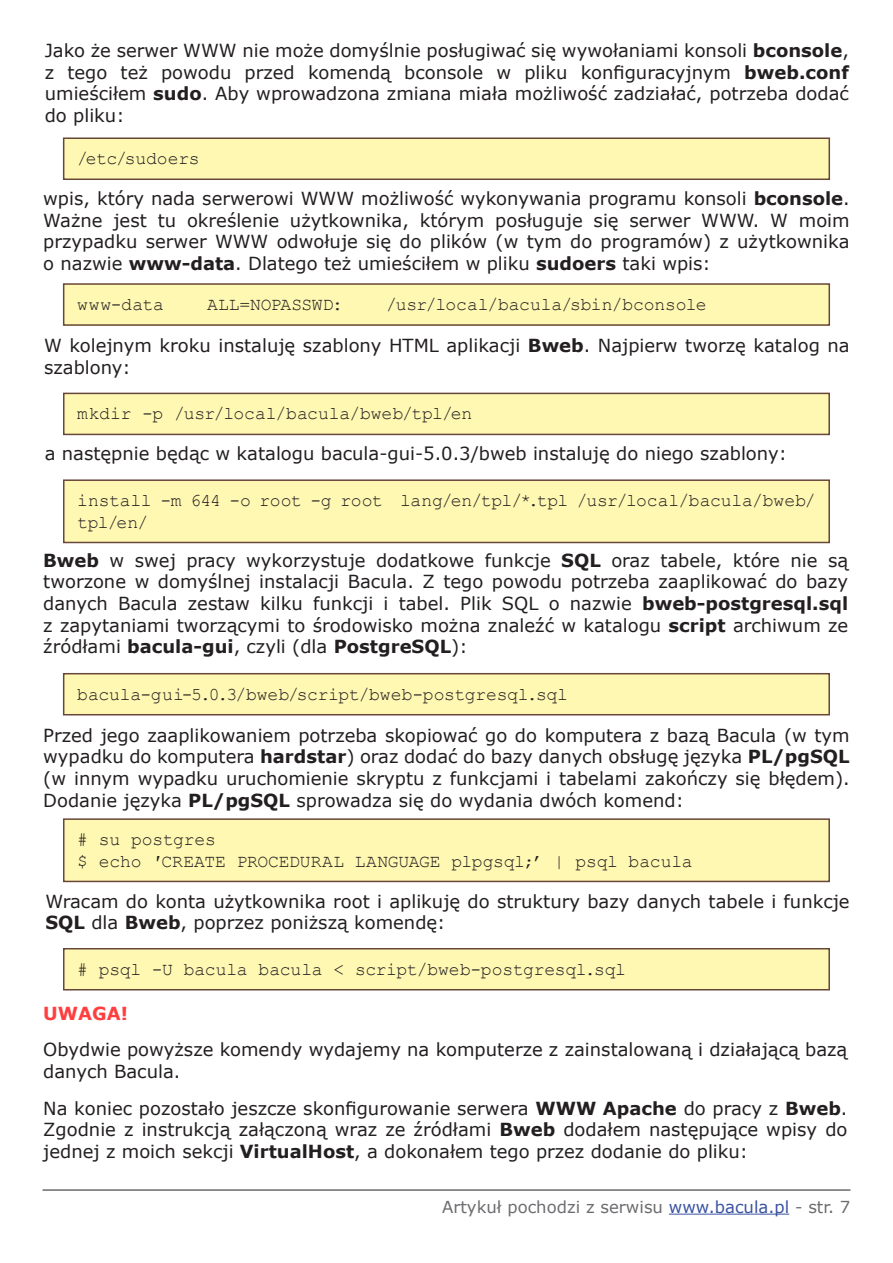
<style>
.page{position:relative;width:893px;height:1263px;background:#fff}
.page>*{position:absolute;margin:0;border:0;box-sizing:border-box;transform-origin:0 0}
.Normalny__Web{font:18px/21.6px "Verdana";color:#231f20;text-align:justify}
.w_ramce{font:18px/21.6px "Courier New";letter-spacing:-.01em;color:#231f20}
.uwaga{font:700 18px "Verdana";color:#ff3f3f}
.t1{font:16.5px "Verdana";color:#6c6d70}
.s1{font-weight:700}
.s2{color:#3a53a3}
</style>
<div class="page">
<hr style="left:43px;top:1190px;width:807px;height:1px;background:#231f20">
<hr style="left:669px;top:1213px;width:120px;height:1px;background:#3a53a3">
<div style="left:64px;top:138px;width:765px;height:41px;background:#fff8b2"></div>
<div style="left:63px;top:137px;width:767px;height:43px;border:2px solid #684639"></div>
<div style="left:64px;top:284px;width:765px;height:41px;background:#fff8b2"></div>
<div style="left:63px;top:283px;width:767px;height:43px;border:2px solid #684639"></div>
<div style="left:64px;top:393px;width:765px;height:41px;background:#fff8b2"></div>
<div style="left:63px;top:393px;width:767px;height:42px;border:2px solid #684639"></div>
<div style="left:64px;top:480px;width:765px;height:62px;background:#fff8b2"></div>
<div style="left:63px;top:479px;width:767px;height:64px;border:2px solid #684639"></div>
<div style="left:64px;top:674px;width:765px;height:41px;background:#fff8b2"></div>
<div style="left:63px;top:673px;width:767px;height:42px;border:2px solid #684639"></div>
<div style="left:64px;top:819px;width:765px;height:62px;background:#fff8b2"></div>
<div style="left:63px;top:818px;width:767px;height:64px;border:2px solid #684639"></div>
<div style="left:64px;top:949px;width:765px;height:41px;background:#fff8b2"></div>
<div style="left:63px;top:948px;width:767px;height:42px;border:2px solid #684639"></div>
<p class="Normalny__Web" style="left:45px;top:39px;width:806px">Jako że serwer WWW nie może domyślnie posługiwać się wywołaniami konsoli <span class="s1">bconsole</span>, z tego też powodu przed komendą bconsole w pliku konfiguracyjnym <span class="s1">bweb.conf </span>umieściłem <span class="s1">sudo</span>. Aby wprowadzona zmiana miała możliwość zadziałać, potrzeba dodać do pliku:</p>
<p class="w_ramce" style="left:77px;top:147px;width:124px">/etc/sudoers</p>
<p class="Normalny__Web" style="left:43px;top:187px;width:808px">wpis, który nada serwerowi WWW możliwość wykonywania programu konsoli <span class="s1">bconsole</span>.<br>Ważne jest tu określenie użytkownika, którym posługuje się serwer WWW. W moim przypadku serwer WWW odwołuje się do plików (w tym do programów) z użytkownika o nazwie <span class="s1">www-data</span>. Dlatego też umieściłem w pliku <span class="s1">sudoers</span> taki wpis:</p>
<p class="w_ramce" style="left:77px;top:293px;width:88px">www-data</p>
<p class="w_ramce" style="left:207px;top:293px;width:137px">ALL=NOPASSWD:</p>
<p class="w_ramce" style="left:386px;top:293px;width:322px">/usr/local/bacula/sbin/bconsole</p>
<p class="Normalny__Web" style="left:44px;top:334px;width:807px">W kolejnym kroku instaluję szablony HTML aplikacji <span class="s1">Bweb</span>. Najpierw tworzę katalog na szablony:</p>
<p class="w_ramce" style="left:77px;top:402px;width:397px">mkdir -p /usr/local/bacula/bweb/tpl/en</p>
<p class="Normalny__Web" style="left:45px;top:442px;width:744px">a następnie będąc w katalogu bacula-gui-5.0.3/bweb instaluję do niego szablony:</p>
<p class="w_ramce" style="left:77px;top:489px;width:740px">install -m 644 -o root -g root lang/en/tpl/*.tpl /usr/local/bacula/bweb/ tpl/en/</p>
<p class="Normalny__Web" style="left:43px;top:549px;width:806px"><span class="s1">Bweb</span> w swej pracy wykorzystuje dodatkowe funkcje <span class="s1">SQL</span> oraz tabele, które nie są tworzone w domyślnej instalacji Bacula. Z tego powodu potrzeba zaaplikować do bazy danych Bacula zestaw kilku funkcji i tabel. Plik SQL o nazwie <span class="s1">bweb-postgresql.sql </span>z zapytaniami tworzącymi to środowisko można znaleźć w katalogu <span class="s1">script</span> archiwum ze źródłami <span class="s1">bacula-gui</span>, czyli (dla <span class="s1">PostgreSQL</span>):</p>
<p class="w_ramce" style="left:77px;top:683px;width:492px">bacula-gui-5.0.3/bweb/script/bweb-postgresql.sql</p>
<p class="Normalny__Web" style="left:43px;top:724px;width:808px">Przed jego zaaplikowaniem potrzeba skopiować go do komputera z bazą Bacula (w tym wypadku do komputera <span class="s1">hardstar</span>) oraz dodać do bazy danych obsługę języka <span class="s1">PL/pgSQL </span>(w innym wypadku uruchomienie skryptu z funkcjami i tabelami zakończy się błędem).<br>Dodanie języka <span class="s1">PL/pgSQL</span> sprowadza się do wydania dwóch komend:</p>
<p class="w_ramce" style="left:77px;top:828px;width:140px"># su postgres</p>
<p class="w_ramce" style="left:77px;top:849px;width:617px">$ echo ′CREATE PROCEDURAL LANGUAGE plpgsql;’ | psql bacula</p>
<p class="Normalny__Web" style="left:46px;top:890px;width:806px">Wracam do konta użytkownika root i aplikuję do struktury bazy danych tabele i funkcje<br><span class="s1">SQL</span> dla <span class="s1">Bweb</span>, poprzez poniższą komendę:</p>
<p class="w_ramce" style="left:77px;top:958px;width:550px"># psql -U bacula bacula &lt; script/bweb-postgresql.sql</p>
<p class="uwaga" style="left:43px;top:1002px;width:86px">UWAGA!</p>
<p class="Normalny__Web" style="left:43px;top:1038px;width:806px">Obydwie powyższe komendy wydajemy na komputerze z zainstalowaną i działającą bazą danych Bacula.</p>
<p class="Normalny__Web" style="left:43px;top:1097px;width:806px">Na koniec pozostało jeszcze skonfigurowanie serwera <span class="s1">WWW Apache</span> do pracy z <span class="s1">Bweb</span>.<br>Zgodnie z instrukcją załączoną wraz ze źródłami <span class="s1">Bweb</span> dodałem następujące wpisy do jednej z moich sekcji <span class="s1">VirtualHost</span>, a dokonałem tego przez dodanie do pliku:</p>
<p class="t1" style="left:442px;top:1196px;width:410px">Artykuł pochodzi z serwisu <span class="s2">www.bacula.pl</span> - str. 7</p>
</div>
